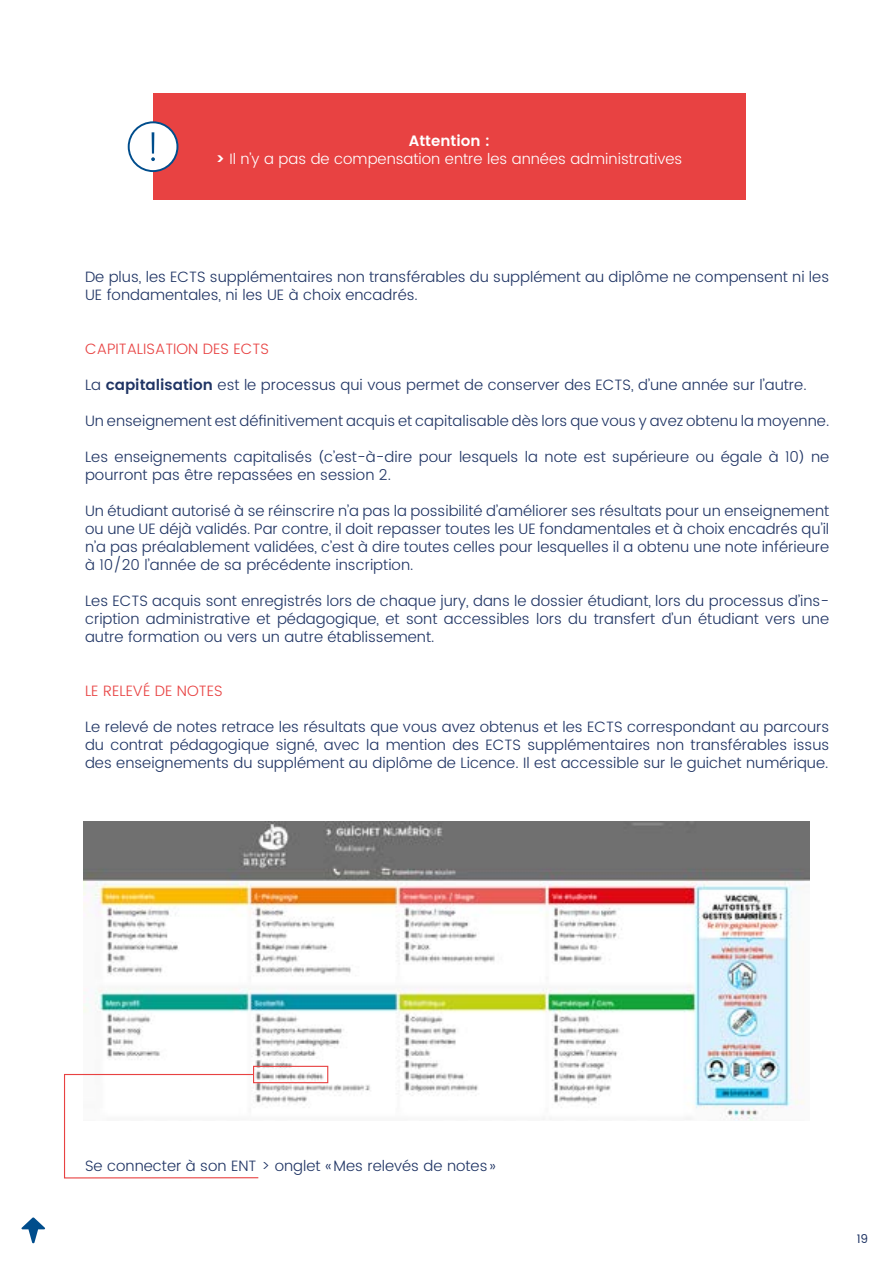
<style>
.page{position:relative;width:893px;height:1263px;background:#fff}
.page>*{position:absolute;margin:0;border:0;box-sizing:border-box;transform-origin:0 0}
.t1{font:300 15px/18px "UA Poppins Texte";color:#1f3464;text-align:justify}
.t2{font:300 15px/18px "UA Poppins Texte";color:#fff;text-align:center}
.t3{font:300 15px "UA Poppins Texte";color:#e84242}
.t4{font:12px "UA Poppins Texte";color:#1f3464}
.s1{font-weight:600}
</style>
<div class="page">
<svg style="left:21px;top:1217px;width:24px;height:26px"></svg>
<div style="left:153px;top:94px;width:593px;height:106px;background:#e84242"></div>
<img style="left:84px;top:821px;width:725px;height:300px">
<div style="left:253px;top:1066px;width:75px;height:17px;border:1px solid #e84242"></div>
<svg style="left:64px;top:1073px;width:195px;height:106px"></svg>
<svg style="left:128px;top:121px;width:50px;height:51px"></svg>
<div style="left:130px;top:123px;width:46px;height:47px;background:#fff;border-radius:50%"></div>
<svg style="left:151px;top:157px;width:4px;height:4px"></svg>
<hr style="left:152px;top:132px;width:2px;height:22px;background:#004d8c">
<p class="t2" style="left:216px;top:132px;width:468px"><span class="s1">Attention :<br>&gt;</span> Il n’y a pas de compensation entre les années administratives</p>
<p class="t1" style="left:85px;top:268px;width:746px">De plus, les ECTS supplémentaires non transférables du supplément au diplôme ne compensent ni les<br>UE fondamentales, ni les UE à choix encadrés.</p>
<p class="t3" style="left:85px;top:338px;width:186px">CAPITALISATION DES ECTS</p>
<p class="t1" style="left:85px;top:376px;width:723px">La <span class="s1">capitalisation</span> est le processus qui vous permet de conserver des ECTS, d’une année sur l’autre.</p>
<p class="t1" style="left:85px;top:412px;width:746px">Un enseignement est définitivement acquis et capitalisable dès lors que vous y avez obtenu la moyenne.</p>
<p class="t1" style="left:85px;top:448px;width:746px">Les enseignements capitalisés (c’est-à-dire pour lesquels la note est supérieure ou égale à 10) ne pourront pas être repassées en session 2.</p>
<p class="t1" style="left:85px;top:502px;width:746px">Un étudiant autorisé à se réinscrire n’a pas la possibilité d’améliorer ses résultats pour un enseignement ou une UE déjà validés. Par contre, il doit repasser toutes les UE fondamentales et à choix encadrés qu’il n’a pas préalablement validées, c’est à dire toutes celles pour lesquelles il a obtenu une note inférieure à 10/20 l’année de sa précédente inscription.</p>
<p class="t1" style="left:85px;top:592px;width:746px">Les ECTS acquis sont enregistrés lors de chaque jury, dans le dossier étudiant, lors du processus d’ins&shy;cription administrative et pédagogique, et sont accessibles lors du transfert d’un étudiant vers une autre formation ou vers un autre établissement.</p>
<p class="t3" style="left:85px;top:680px;width:139px">LE RELEVÉ DE NOTES</p>
<p class="t1" style="left:85px;top:718px;width:746px">Le relevé de notes retrace les résultats que vous avez obtenus et les ECTS correspondant au parcours du contrat pédagogique signé, avec la mention des ECTS supplémentaires non transférables issus des enseignements du supplément au diplôme de Licence. Il est accessible sur le guichet numérique.</p>
<p class="t1" style="left:85px;top:1157px;width:412px">Se connecter à son ENT &gt; onglet «Mes relevés de notes»</p>
<p class="t4" style="left:857px;top:1230px;width:13px">19</p>
</div>
